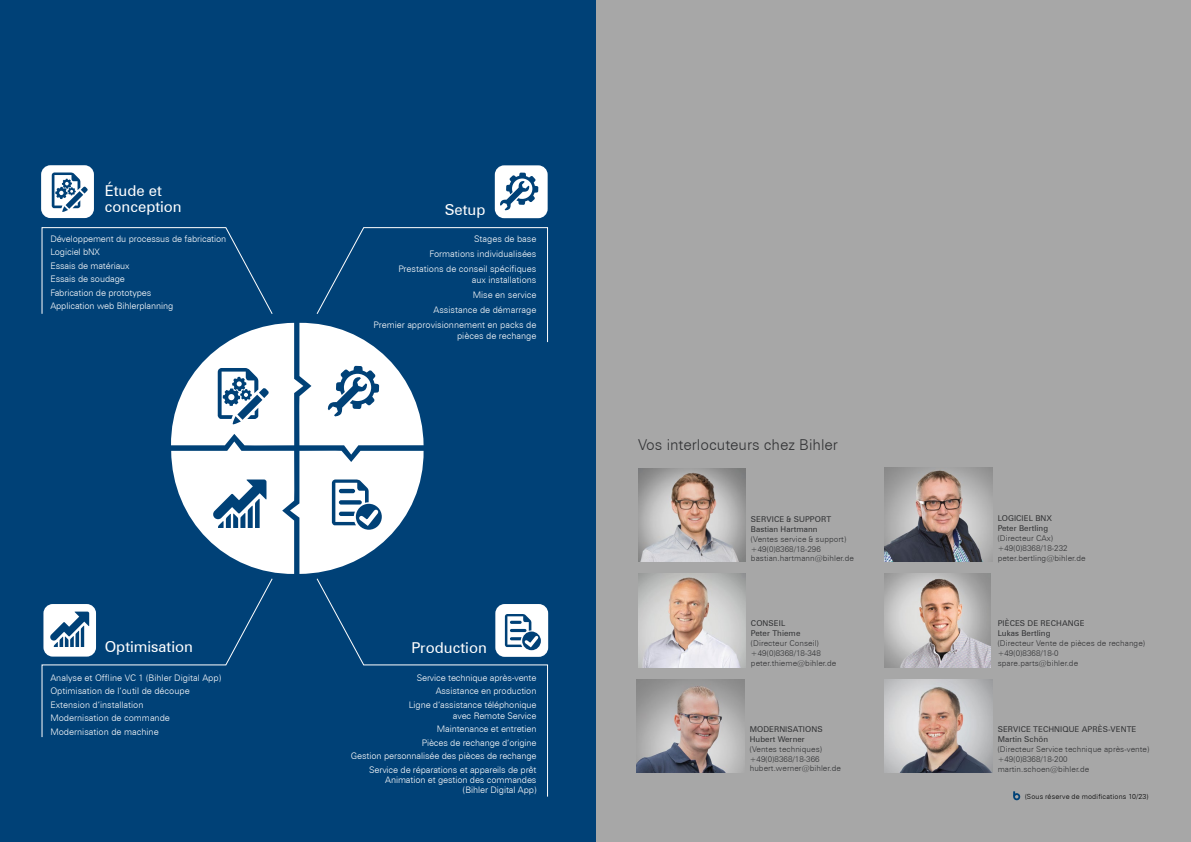
<style>
.page{position:relative;width:1191px;height:842px;background:#fff}
.page>*{position:absolute;margin:0;border:0;box-sizing:border-box;transform-origin:0 0}
.t1{font:15px/16px "Zurich BT";color:#fff}
.t2{font:300 15px "Zurich BT";color:#323335}
.t3{font:300 9px/13.5px "Zurich BT";letter-spacing:-.01em;color:#fff;text-align:right}
.t4{font:300 8px/9.9px "Zurich BT";letter-spacing:.01em;color:#323335}
.t5{font:8px/9.9px "Zurich BT";letter-spacing:.01em;color:#323335}
.t6{font:300 7px "Zurich BT";letter-spacing:.025em;color:#000}
</style>
<div class="page">
<div style="left:593px;top:0;width:598px;height:842px;background:#a7a7a7"></div>
<img style="left:884px;top:468px;width:108px;height:93px">
<div style="left:0;top:0;width:595px;height:842px;background:#004177"></div>
<img style="left:638px;top:468px;width:107px;height:94px">
<img style="left:638px;top:574px;width:107px;height:93px">
<img style="left:637px;top:679px;width:107px;height:94px">
<img style="left:884px;top:679px;width:108px;height:94px">
<img style="left:884px;top:574px;width:106px;height:93px">
<div style="left:41px;top:165px;width:53px;height:53px;background:#fff;border-radius:9px"></div>
<svg style="left:52px;top:172px;width:36px;height:40px"></svg>
<div style="left:495px;top:165px;width:52px;height:53px;background:#fff;border-radius:9px"></div>
<svg style="left:500px;top:173px;width:38px;height:37px"></svg>
<svg style="left:41px;top:227px;width:507px;height:511px"></svg>
<svg style="left:1013px;top:791px;width:7px;height:9px"></svg>
<h1 class="t1" style="left:105px;top:183px;width:78px">Étude et conception</h1>
<p class="t3" style="left:50px;top:232px;width:177px;text-align:left">Développement du processus de fabrication<br>Logiciel bNX<br>Essais de matériaux<br>Essais de soudage<br>Fabrication de prototypes<br>Application web Bihlerplanning</p>
<h1 class="t1" style="left:105px;top:639px;width:90px">Optimisation</h1>
<p class="t3" style="left:50px;top:670px;width:172px;text-align:left">Analyse et Offline VC 1 (Bihler Digital App)<br>Optimisation de l‘outil de découpe<br>Extension d‘installation<br>Modernisation de commande<br>Modernisation de machine</p>
<h1 class="t1" style="left:445px;top:201px;width:42px">Setup</h1>
<p class="t3" style="left:398px;top:231px;width:139px;line-height:15px">Stages de base<br>Formations individualisées<br>Prestations de conseil spécifiques</p>
<p class="t3" style="left:373px;top:272px;width:164px;line-height:15px">aux installations<br>Mise en service<br>Assistance de démarrage<br>Premier approvisionnement en packs de</p>
<p class="t3" style="left:457px;top:329px;width:81px">pièces de rechange</p>
<h1 class="t1" style="left:411px;top:639px;width:77px">Production</h1>
<p class="t3" style="left:409px;top:670px;width:129px">Service technique après-vente<br>Assistance en production<br>Ligne d‘assistance téléphonique</p>
<p class="t3" style="left:351px;top:708px;width:187px">avec Remote Service<br>Maintenance et entretien<br>Pièces de rechange d‘origine<br>Gestion personnalisée des pièces de rechange Service de réparations et appareils de prêt</p>
<p class="t3" style="left:385px;top:774px;width:153px;line-height:10px">Animation et gestion des commandes (Bihler Digital App)</p>
<h1 class="t2" style="left:638px;top:435px;width:201px">Vos interlocuteurs chez Bihler</h1>
<p class="t5" style="left:751px;top:514px;width:82px">SERVICE &amp; SUPPORT<br>Bastian Hartmann</p>
<p class="t4" style="left:751px;top:534px;width:104px">(Ventes service &amp; support) +49(0)8368/18-296 bastian.hartmann@bihler.de</p>
<p class="t5" style="left:751px;top:618px;width:51px">CONSEIL<br>Peter Thieme</p>
<p class="t4" style="left:751px;top:638px;width:87px">(Directeur Conseil) +49(0)8368/18-348 peter.thieme@bihler.de</p>
<p class="t5" style="left:749px;top:724px;width:74px">MODERNISATIONS<br>Hubert Werner</p>
<p class="t4" style="left:749px;top:744px;width:93px">(Ventes techniques) +49(0)8368/18-366 hubert.werner@bihler.de</p>
<p class="t5" style="left:997px;top:513px;width:56px">LOGICIEL BNX<br>Peter Bertling</p>
<p class="t4" style="left:997px;top:533px;width:89px">(Directeur CAx) +49(0)8368/18-232 peter.bertling@bihler.de</p>
<p class="t5" style="left:997px;top:619px;width:88px">PIÈCES DE RECHANGE<br>Lukas Bertling</p>
<p class="t4" style="left:997px;top:638px;width:149px">(Directeur Vente de pièces de rechange) +49(0)8368/18-0<br>spare.parts@bihler.de</p>
<p class="t5" style="left:997px;top:724px;width:140px">SERVICE TECHNIQUE APRÈS-VENTE<br>Martin Schön</p>
<p class="t4" style="left:997px;top:744px;width:153px">(Directeur Service technique après-vente) +49(0)8368/18-200 martin.schoen@bihler.de</p>
<p class="t6" style="left:1025px;top:792px;width:125px">(Sous réserve de modifications 10/23)</p>
</div>
